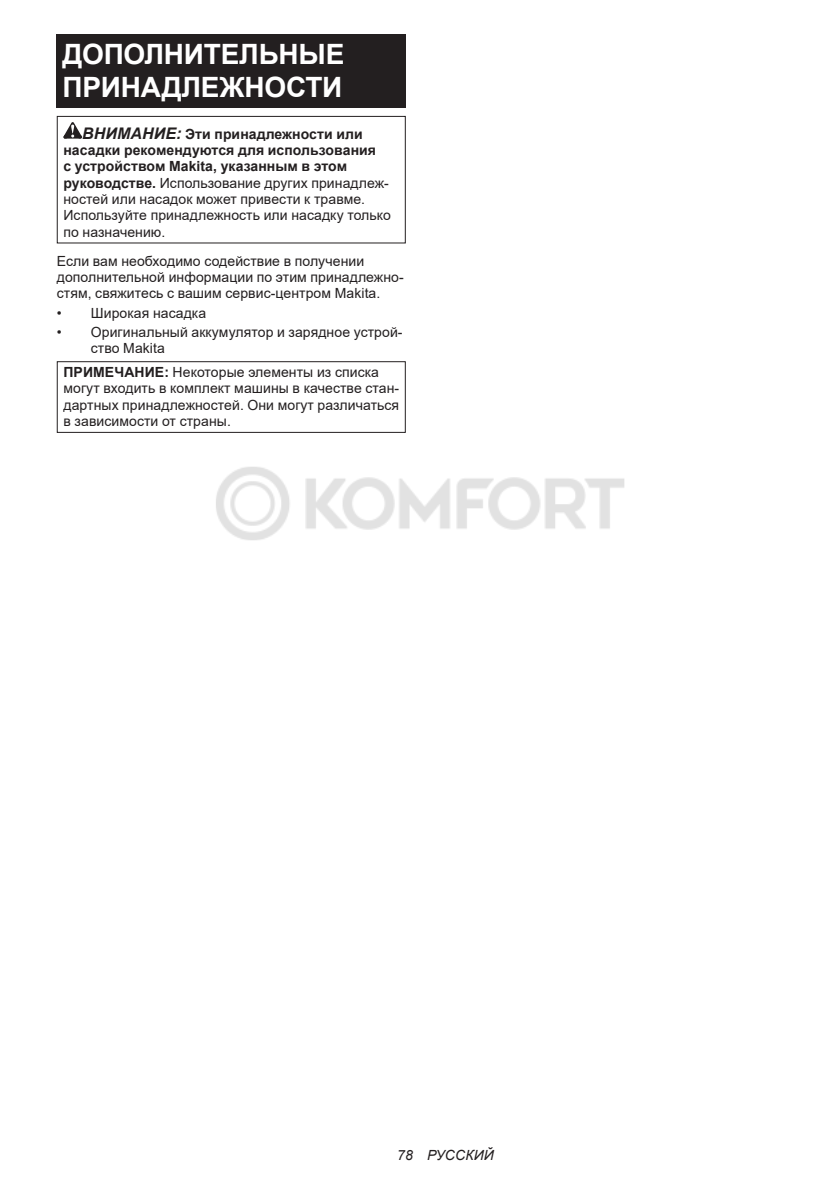
<style>
.page{position:relative;width:840px;height:1191px;background:#fff}
.page>*{position:absolute;margin:0;border:0;box-sizing:border-box;transform-origin:0 0}
.t1{font:700 28px/32.8px "Arial";letter-spacing:-.01em;color:#fff}
.t2{font:14px/16.4px "Arial";letter-spacing:.005em;color:#231f20}
.t3{font:italic 14px "Arial";letter-spacing:.005em;color:#231f20}
.s1{font-weight:700;font-style:italic;font-size:16px}
.s2{font-weight:700}
</style>
<div class="page">
<div style="left:57px;top:34px;width:348px;height:74px;background:#231f20"></div>
<svg style="left:63px;top:122px;width:19px;height:16px"></svg>
<div style="left:57px;top:116px;width:348px;height:127px;border:1px solid #231f20"></div>
<div style="left:57px;top:361px;width:348px;height:72px;border:1px solid #231f20"></div>
<img style="left:216px;top:467px;width:409px;height:73px">
<h1 class="t1" style="left:62px;top:38px;width:283px">ДОПОЛНИТЕЛЬНЫЕ<br>ПРИНАДЛЕЖНОСТИ</h1>
<p class="t2" style="left:63px;top:125px;width:329px;text-indent:19px"><span class="s1">ВНИМАНИЕ:</span> <span class="s2">Эти принадлежности или насадки рекомендуются для использования<br>с устройством Makita, указанным в этом руководстве.</span> Использование других принадлеж&shy;ностей или насадок может привести к травме.<br>Используйте принадлежность или насадку только по назначению.</p>
<p class="t2" style="left:57px;top:252px;width:348px">Если вам необходимо содействие в получении дополнительной информации по этим принадлежно&shy;стям, свяжитесь с вашим сервис-центром Makita.</p>
<p class="t2" style="left:57px;top:304px;width:151px">• Широкая насадка</p>
<p class="t2" style="left:91px;top:323px;width:313px;text-indent:-34px">• Оригинальный аккумулятор и зарядное устрой&shy;ство Makita</p>
<p class="t2" style="left:63px;top:364px;width:337px"><span class="s2">ПРИМЕЧАНИЕ:</span> Некоторые элементы из списка могут входить в комплект машины в качестве стан&shy;дартных принадлежностей. Они могут различаться в зависимости от страны.</p>
<p class="t3" style="left:397px;top:1147px;width:98px">78 РУССКИЙ</p>
</div>
